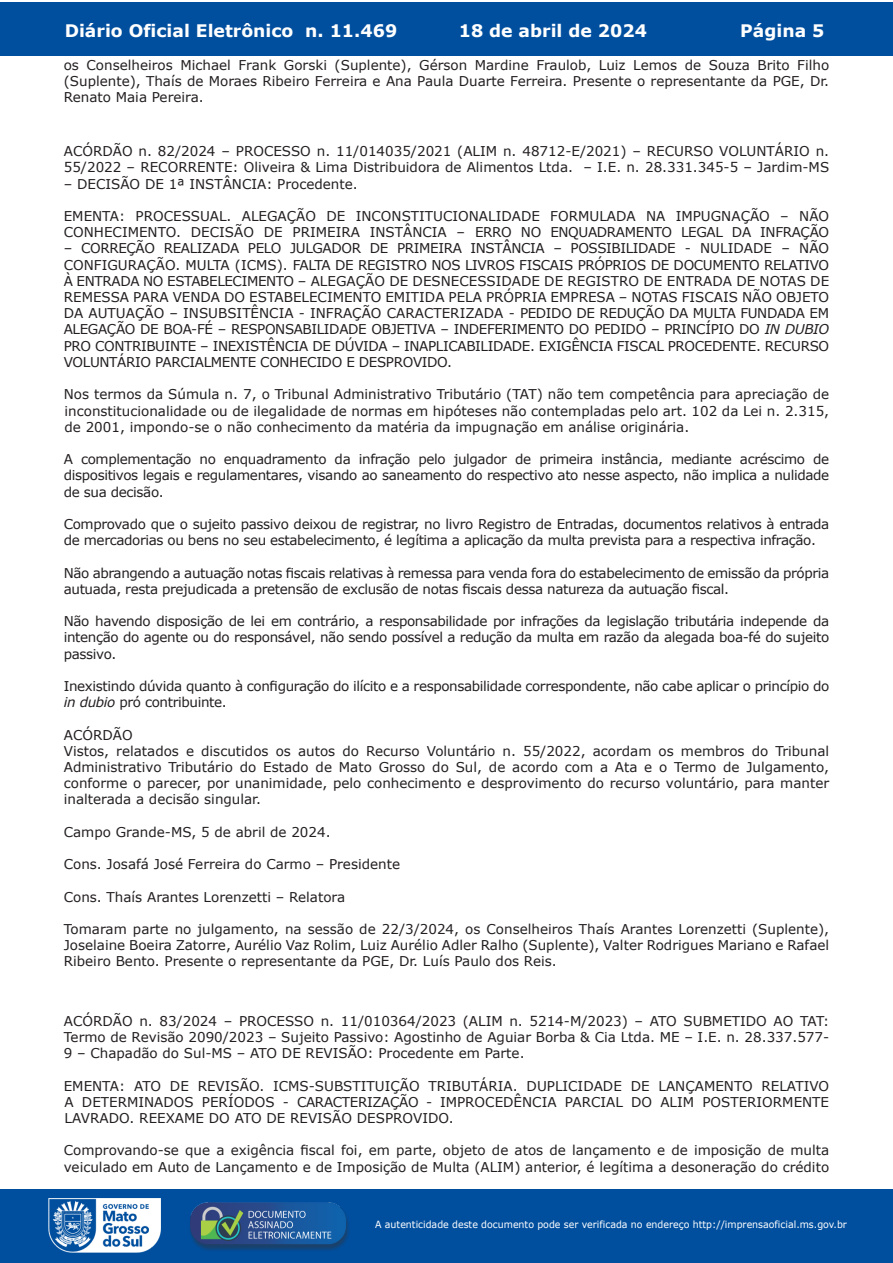
<style>
.page{position:relative;width:893px;height:1263px;background:#fff}
.page>*{position:absolute;margin:0;border:0;box-sizing:border-box;transform-origin:0 0}
.t1{font:700 17.25px "Verdana";color:#fff}
.t2{font:13.5px/16.2px "Verdana";color:#231f20;text-align:justify}
.t3{font:13.5px/16.2px "Verdana";letter-spacing:-.025em;color:#231f20}
.t4{font:9.9px "Verdana";color:#fff;scale:.95 1}
.s1{font-style:italic}
</style>
<div class="page">
<div style="left:0;top:2px;width:893px;height:53px;background:#004f9f"></div>
<div style="left:1px;top:1189px;width:892px;height:74px;background:#004f9f"></div>
<img style="left:49px;top:1198px;width:111px;height:54px">
<img style="left:185px;top:1201px;width:168px;height:54px">
<p class="t1" style="left:65px;top:18px;width:334px">Diário Oficial Eletrônico n. 11.469</p>
<p class="t1" style="left:459px;top:18px;width:190px">18 de abril de 2024</p>
<p class="t1" style="left:740px;top:18px;width:86px">Página 5</p>
<p class="t2" style="left:64px;top:57px;width:767px">os Conselheiros Michael Frank Gorski (Suplente), Gérson Mardine Fraulob, Luiz Lemos de Souza Brito Filho (Suplente), Thaís de Moraes Ribeiro Ferreira e Ana Paula Duarte Ferreira. Presente o representante da PGE, Dr.<br>Renato Maia Pereira.</p>
<p class="t2" style="left:64px;top:143px;width:767px">ACÓRDÃO n. 82/2024 – PROCESSO n. 11/014035/2021 (ALIM n. 48712-E/2021) – RECURSO VOLUNTÁRIO n.<br>55/2022 – RECORRENTE: Oliveira &amp; Lima Distribuidora de Alimentos Ltda. – I.E. n. 28.331.345-5 – Jardim-MS</p>
<p class="t2" style="left:64px;top:176px;width:295px">– DECISÃO DE 1ª INSTÂNCIA: Procedente.</p>
<p class="t2" style="left:64px;top:208px;width:767px">EMENTA: PROCESSUAL. ALEGAÇÃO DE INCONSTITUCIONALIDADE FORMULADA NA IMPUGNAÇÃO – NÃO<br>CONHECIMENTO. DECISÃO DE PRIMEIRA INSTÂNCIA – ERRO NO ENQUADRAMENTO LEGAL DA INFRAÇÃO</p>
<p class="t2" style="left:64px;top:240px;width:767px">– CORREÇÃO REALIZADA PELO JULGADOR DE PRIMEIRA INSTÂNCIA – POSSIBILIDADE - NULIDADE – NÃO CONFIGURAÇÃO. MULTA (ICMS). FALTA DE REGISTRO NOS LIVROS FISCAIS PRÓPRIOS DE DOCUMENTO RELATIVO À ENTRADA NO ESTABELECIMENTO – ALEGAÇÃO DE DESNECESSIDADE DE REGISTRO DE ENTRADA DE NOTAS DE REMESSA PARA VENDA DO ESTABELECIMENTO EMITIDA PELA PRÓPRIA EMPRESA – NOTAS FISCAIS NÃO OBJETO DA AUTUAÇÃO – INSUBSITÊNCIA - INFRAÇÃO CARACTERIZADA - PEDIDO DE REDUÇÃO DA MULTA FUNDADA EM ALEGAÇÃO DE BOA-FÉ – RESPONSABILIDADE OBJETIVA – INDEFERIMENTO DO PEDIDO – PRINCÍPIO DO <span class="s1">IN DUBIO </span>PRO CONTRIBUINTE – INEXISTÊNCIA DE DÚVIDA – INAPLICABILIDADE. EXIGÊNCIA FISCAL PROCEDENTE. RECURSO VOLUNTÁRIO PARCIALMENTE CONHECIDO E DESPROVIDO.</p>
<p class="t2" style="left:64px;top:386px;width:767px">Nos termos da Súmula n. 7, o Tribunal Administrativo Tributário (TAT) não tem competência para apreciação de inconstitucionalidade ou de ilegalidade de normas em hipóteses não contempladas pelo art. 102 da Lei n. 2.315, de 2001, impondo-se o não conhecimento da matéria da impugnação em análise originária.</p>
<p class="t2" style="left:64px;top:451px;width:767px">A complementação no enquadramento da infração pelo julgador de primeira instância, mediante acréscimo de dispositivos legais e regulamentares, visando ao saneamento do respectivo ato nesse aspecto, não implica a nulidade de sua decisão.</p>
<p class="t3" style="left:64px;top:516px;width:767px">Comprovado que o sujeito passivo deixou de registrar, no livro Registro de Entradas, documentos relativos à entrada de mercadorias ou bens no seu estabelecimento, é legítima a aplicação da multa prevista para a respectiva infração.</p>
<p class="t3" style="left:64px;top:564px;width:767px">Não abrangendo a autuação notas fiscais relativas à remessa para venda fora do estabelecimento de emissão da própria autuada, resta prejudicada a pretensão de exclusão de notas fiscais dessa natureza da autuação fiscal.</p>
<p class="t2" style="left:64px;top:613px;width:767px">Não havendo disposição de lei em contrário, a responsabilidade por infrações da legislação tributária independe da intenção do agente ou do responsável, não sendo possível a redução da multa em razão da alegada boa-fé do sujeito passivo.</p>
<p class="t3" style="left:64px;top:678px;width:767px">Inexistindo dúvida quanto à configuração do ilícito e a responsabilidade correspondente, não cabe aplicar o princípio do <span class="s1">in dubio</span> pró contribuinte.</p>
<p class="t2" style="left:64px;top:726px;width:767px;text-align:left">ACÓRDÃO<br>Vistos, relatados e discutidos os autos do Recurso Voluntário n. 55/2022, acordam os membros do Tribunal Administrativo Tributário do Estado de Mato Grosso do Sul, de acordo com a Ata e o Termo de Julgamento, conforme o parecer, por unanimidade, pelo conhecimento e desprovimento do recurso voluntário, para manter inalterada a decisão singular.</p>
<p class="t2" style="left:64px;top:824px;width:268px">Campo Grande-MS, 5 de abril de 2024.</p>
<p class="t2" style="left:64px;top:856px;width:338px">Cons. Josafá José Ferreira do Carmo – Presidente</p>
<p class="t2" style="left:64px;top:888px;width:283px">Cons. Thaís Arantes Lorenzetti – Relatora</p>
<p class="t2" style="left:64px;top:921px;width:767px">Tomaram parte no julgamento, na sessão de 22/3/2024, os Conselheiros Thaís Arantes Lorenzetti (Suplente), Joselaine Boeira Zatorre, Aurélio Vaz Rolim, Luiz Aurélio Adler Ralho (Suplente), Valter Rodrigues Mariano e Rafael Ribeiro Bento. Presente o representante da PGE, Dr. Luís Paulo dos Reis.</p>
<p class="t2" style="left:64px;top:1013px;width:767px">ACÓRDÃO n. 83/2024 – PROCESSO n. 11/010364/2023 (ALIM n. 5214-M/2023) – ATO SUBMETIDO AO TAT:<br>Termo de Revisão 2090/2023 – Sujeito Passivo: Agostinho de Aguiar Borba &amp; Cia Ltda. ME – I.E. n. 28.337.577- 9 – Chapadão do Sul-MS – ATO DE REVISÃO: Procedente em Parte.</p>
<p class="t2" style="left:64px;top:1077px;width:767px">EMENTA: ATO DE REVISÃO. ICMS-SUBSTITUIÇÃO TRIBUTÁRIA. DUPLICIDADE DE LANÇAMENTO RELATIVO A DETERMINADOS PERÍODOS - CARACTERIZAÇÃO - IMPROCEDÊNCIA PARCIAL DO ALIM POSTERIORMENTE LAVRADO. REEXAME DO ATO DE REVISÃO DESPROVIDO.</p>
<p class="t2" style="left:64px;top:1142px;width:767px">Comprovando-se que a exigência fiscal foi, em parte, objeto de atos de lançamento e de imposição de multa veiculado em Auto de Lançamento e de Imposição de Multa (ALIM) anterior, é legítima a desoneração do crédito</p>
<p class="t4" style="left:375px;top:1218px;width:498px">A autenticidade deste documento pode ser verificada no endereço http://imprensaoficial.ms.gov.br</p>
</div>
